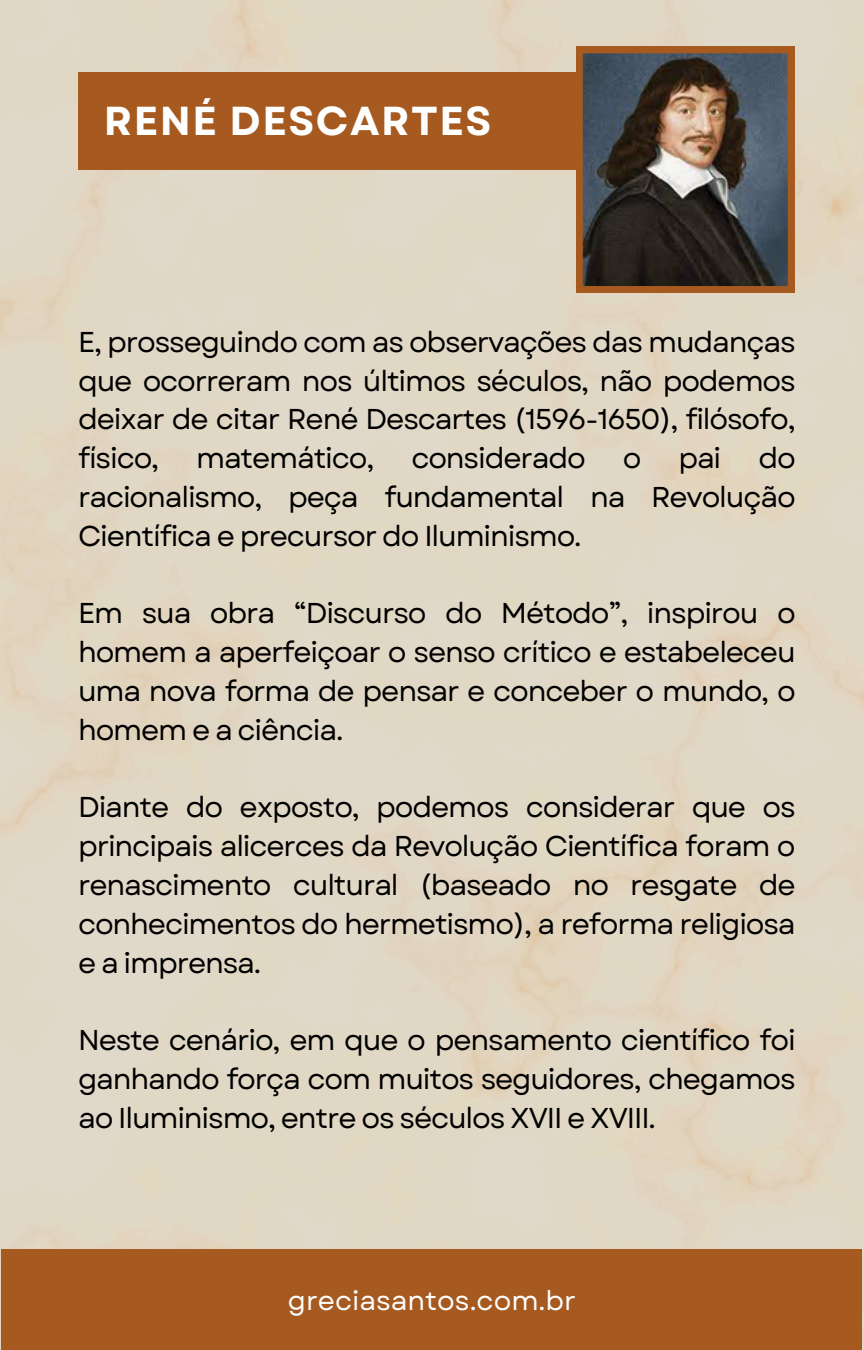
<style>
.page{position:relative;width:864px;height:1350px;background:#e0d8c4}
.page>*{position:absolute;margin:0;border:0;box-sizing:border-box;transform-origin:0 0}
.t1{font:700 40.5px "Garet";letter-spacing:.04em;color:#fff}
.t2{font:28.57px/38.7px "Garet";letter-spacing:-.04em;color:#000;text-align:justify}
.t3{font:27px "Garet";color:#fff}
</style>
<div class="page">
<div style="left:2px;top:1249px;width:860px;height:101px;background:#a65a20"></div>
<div style="left:78px;top:72px;width:498px;height:98px;background:#a65a20"></div>
<svg style="left:576px;top:47px;width:219px;height:246px;background:#534942"></svg>
<p class="t1" style="left:104px;top:91px;width:389px">RENÉ DESCARTES</p>
<p class="t2" style="left:78px;top:323px;width:719px">E, prosseguindo com as observações das mudanças que ocorreram nos últimos séculos, não podemos deixar de citar René Descartes (1596-1650), filósofo, físico,</p>
<p class="t2" style="left:196px;top:439px;width:180px">matemático,</p>
<p class="t2" style="left:411px;top:439px;width:176px">considerado</p>
<p class="t2" style="left:623px;top:439px;width:20px">o</p>
<p class="t2" style="left:678px;top:439px;width:45px">pai</p>
<p class="t2" style="left:78px;top:439px;width:719px;text-indent:680px">do racionalismo, peça fundamental na Revolução Científica e precursor do Iluminismo.</p>
<p class="t2" style="left:78px;top:594px;width:719px">Em sua obra “Discurso do Método”, inspirou o homem a aperfeiçoar o senso crítico e estabeleceu uma nova forma de pensar e conceber o mundo, o homem e a ciência.</p>
<p class="t2" style="left:78px;top:788px;width:719px">Diante do exposto, podemos considerar que os principais alicerces da Revolução Científica foram o renascimento cultural (baseado no resgate de conhecimentos do hermetismo), a reforma religiosa e a imprensa.</p>
<p class="t2" style="left:78px;top:1021px;width:719px">Neste cenário, em que o pensamento científico foi ganhando força com muitos seguidores, chegamos ao Iluminismo, entre os séculos XVII e XVIII.</p>
<h1 class="t3" style="left:288px;top:1281px;width:290px">greciasantos.com.br</h1>
</div>
